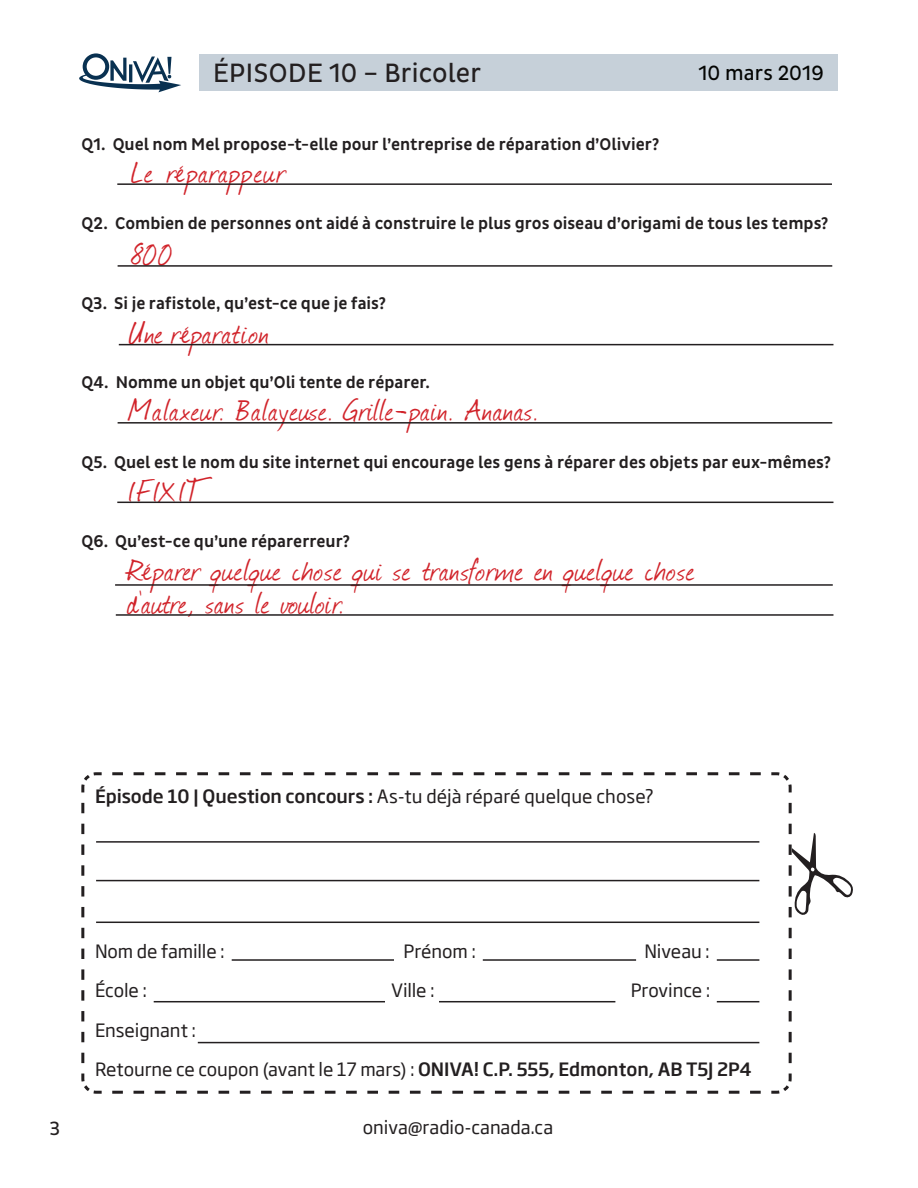
<style>
.page{position:relative;width:918px;height:1188px;background:#fff}
.page>*{position:absolute;margin:0;border:0;box-sizing:border-box;transform-origin:0 0}
.t1{font:36px/33px "Journal";letter-spacing:.035em;color:#d1232a}
.t2{font:27px "Pluto Sans Cond";letter-spacing:.01em;color:#231f20}
.t3{font:21px "Pluto Sans Cond";letter-spacing:.01em;color:#040503}
.t4{font:19.5px "Pluto Sans Cond";color:#231f20}
.t5{font:18px "Soho Gothic Pro";letter-spacing:-.005em;color:#231f20}
.t6{font:500 17.25px "Pluto Sans Cond";color:#231f20}
.s1{font-weight:500}
</style>
<div class="page">
<svg style="left:81px;top:772px;width:711px;height:322px"></svg>
<svg style="left:789px;top:803px;width:64px;height:265px"></svg>
<div style="left:200px;top:54px;width:638px;height:36px;background:#c6d0d9"></div>
<hr style="left:118px;top:265px;width:714px;height:2px;background:#231f20">
<hr style="left:118px;top:422px;width:714px;height:2px;background:#231f20">
<hr style="left:115px;top:584px;width:718px;height:2px;background:#231f20">
<hr style="left:117px;top:183px;width:715px;height:2px;background:#231f20">
<hr style="left:117px;top:502px;width:716px;height:1px;background:#231f20">
<hr style="left:119px;top:344px;width:714px;height:1px;background:#231f20">
<hr style="left:116px;top:614px;width:717px;height:2px;background:#231f20">
<svg style="left:79px;top:53px;width:102px;height:39px"></svg>
<p class="t2" style="left:213px;top:57px;width:269px">ÉPISODE 10 – Bricoler</p>
<p class="t3" style="left:698px;top:60px;width:127px">10 mars 2019</p>
<p class="t6" style="left:82px;top:134px;width:579px">Q1. Quel nom Mel propose-t-elle pour l’entreprise de réparation d’Olivier?</p>
<p class="t1" style="left:131px;top:156px;width:156px">Le réparappeur</p>
<p class="t6" style="left:82px;top:214px;width:748px">Q2. Combien de personnes ont aidé à construire le plus gros oiseau d’origami de tous les temps?</p>
<p class="t1" style="left:131px;top:237px;width:44px">800</p>
<p class="t6" style="left:82px;top:293px;width:306px">Q3. Si je rafistole, qu’est-ce que je fais?</p>
<p class="t1" style="left:129px;top:316px;width:141px">Une réparation</p>
<p class="t6" style="left:82px;top:373px;width:350px">Q4. Nomme un objet qu’Oli tente de réparer.</p>
<p class="t1" style="left:129px;top:394px;width:411px">Malaxeur. Balayeuse. Grille-pain. Ananas.</p>
<p class="t6" style="left:82px;top:452px;width:751px">Q5. Quel est le nom du site internet qui encourage les gens à réparer des objets par eux-mêmes?</p>
<p class="t1" style="left:127px;top:474px;width:81px">IFIXIT</p>
<p class="t6" style="left:82px;top:532px;width:270px">Q6. Qu’est-ce qu’une réparerreur?</p>
<p class="t1" style="left:127px;top:553px;width:569px">Réparer quelque chose qui se transforme en quelque chose d’autre, sans le vouloir.</p>
<p class="t5" style="left:95px;top:783px;width:561px"><span class="s1">Épisode 10 | Question concours :</span> As-tu déjà réparé quelque chose?</p>
<p class="t5" style="left:95px;top:937px;width:131px">Nom de famille :</p>
<p class="t5" style="left:404px;top:937px;width:74px">Prénom :</p>
<p class="t5" style="left:644px;top:937px;width:67px">Niveau :</p>
<p class="t5" style="left:95px;top:977px;width:53px">École :</p>
<p class="t5" style="left:391px;top:977px;width:45px">Ville :</p>
<p class="t5" style="left:631px;top:977px;width:81px">Province :</p>
<p class="t5" style="left:95px;top:1016px;width:102px">Enseignant :</p>
<p class="t5" style="left:95px;top:1056px;width:658px">Retourne ce coupon (avant le 17 mars) : <span class="s1">ONIVA! C.P. 555, Edmonton, AB T5J 2P4</span></p>
<p class="t4" style="left:49px;top:1117px;width:12px">3</p>
<p class="t5" style="left:363px;top:1113px;width:192px">oniva@radio-canada.ca</p>
</div>
